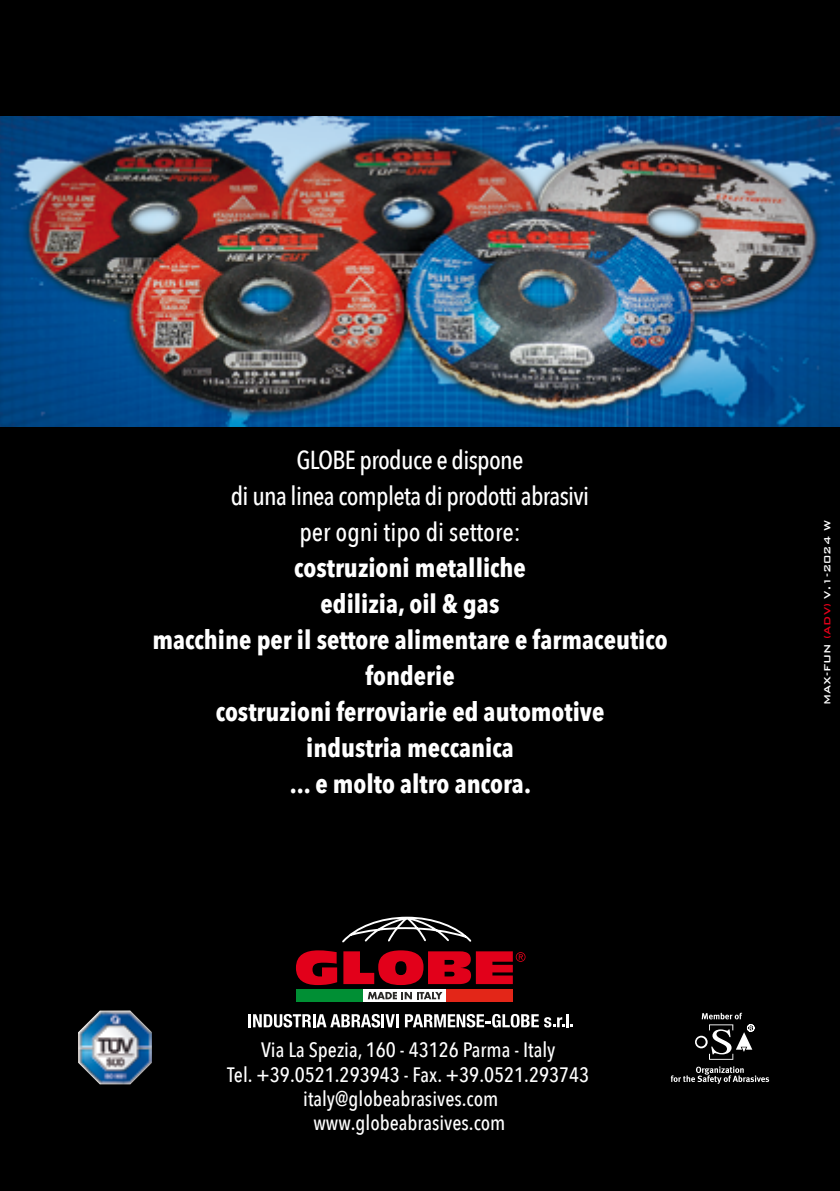
<style>
.page{position:relative;width:840px;height:1191px;background:#fff}
.page>*{position:absolute;margin:0;border:0;box-sizing:border-box;transform-origin:0 0}
.t1{font:700 26px/36px "Avenir Next Condensed";color:#fff;text-align:center}
.t2{font:500 26px/36px "Avenir Next Condensed";letter-spacing:-.025em;color:#fff;text-align:center}
.t3{font:500 20.8px "Avenir Next Condensed";color:#fff}
.t4{font:500 12px "Bank Gothic";color:#fff}
.s1{color:#e2001a}
</style>
<div class="page">
<div style="left:0;top:0;width:839px;height:1191px;background:#000"></div>
<svg style="left:670px;top:1066px;width:98px;height:17px"></svg>
<svg style="left:695px;top:1012px;width:59px;height:47px"></svg>
<img style="left:78px;top:1010px;width:74px;height:74px">
<svg style="left:342px;top:916px;width:130px;height:27px"></svg>
<div style="left:296px;top:989px;width:216px;height:13px;background:#fff"></div>
<div style="left:296px;top:989px;width:66px;height:13px;background:#008f34"></div>
<div style="left:446px;top:989px;width:66px;height:13px;background:#e32618"></div>
<svg style="left:296px;top:950px;width:41px;height:35px"></svg>
<svg style="left:343px;top:950px;width:182px;height:35px"></svg>
<svg style="left:367px;top:992px;width:75px;height:7px"></svg>
<svg style="left:248px;top:1014px;width:150px;height:13px"></svg>
<svg style="left:404px;top:1014px;width:169px;height:13px"></svg>
<img style="left:0;top:116px;width:839px;height:310px">
<p class="t2" style="left:231px;top:442px;width:360px">GLOBE produce e dispone<br>di una linea completa di prodotti abrasivi per ogni tipo di settore:</p>
<p class="t1" style="left:152px;top:550px;width:516px">costruzioni metalliche<br>edilizia, oil &amp; gas<br>macchine per il settore alimentare e farmaceutico fonderie<br>costruzioni ferroviarie ed automotive<br>industria meccanica<br>... e molto altro ancora.</p>
<p class="t3" style="left:261px;top:1037px;width:296px">Via La Spezia, 160 - 43126 Parma - Italy</p>
<p class="t3" style="left:227px;top:1061px;width:363px">Tel. +39.0521.293943 - Fax. +39.0521.293743</p>
<p class="t3" style="left:303px;top:1086px;width:197px">italy@globeabrasives.com</p>
<p class="t3" style="left:313px;top:1110px;width:193px">www.globeabrasives.com</p>
<p class="t3" style="left:304px;top:1085px;width:213px">export@globeabrasives.com</p>
<p class="t4" style="left:817px;top:705px;width:186px;rotate:-90deg">MAX-FUN <span class="s1">(ADV)</span> V.1-2024 W</p>
</div>
